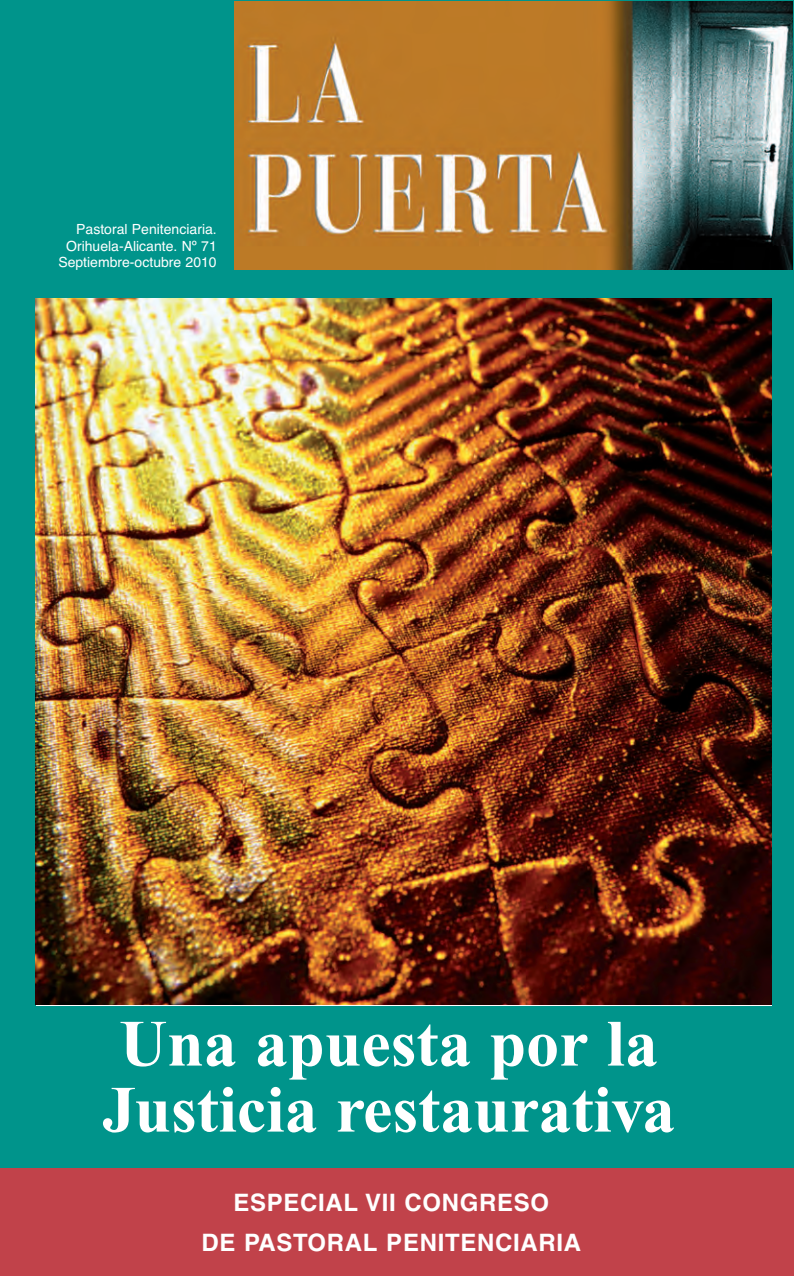
<style>
.page{position:relative;width:794px;height:1276px;background:#00948b}
.page>*{position:absolute;margin:0;border:0;box-sizing:border-box;transform-origin:0 0}
.t1{font:700 66px/66px "Times New Roman";color:#fff}
.t2{font:700 24px/40px "Helvetica";letter-spacing:.03em;color:#fff;text-align:center}
.t3{font:14px/16.8px "Helvetica";color:#fff;text-align:right}
</style>
<div class="page">
<img style="left:234px;top:1px;width:559px;height:268px">
<div style="left:0;top:1168px;width:794px;height:108px;background:#c1424a"></div>
<img style="left:36px;top:299px;width:735px;height:705px">
<p class="t3" style="left:58px;top:220px;width:160px">Pastoral Penitenciaria.<br>Orihuela-Alicante. Nº 71<br>Septiembre-octubre 2010</p>
<h1 class="t1" style="left:102px;top:1017px;width:574px">Una apuesta por la<br>Justicia restaurativa</h1>
<h2 class="t2" style="left:202px;top:1185px;width:381px">ESPECIAL VII CONGRESO<br>DE PASTORAL PENITENCIARIA</h2>
</div>
